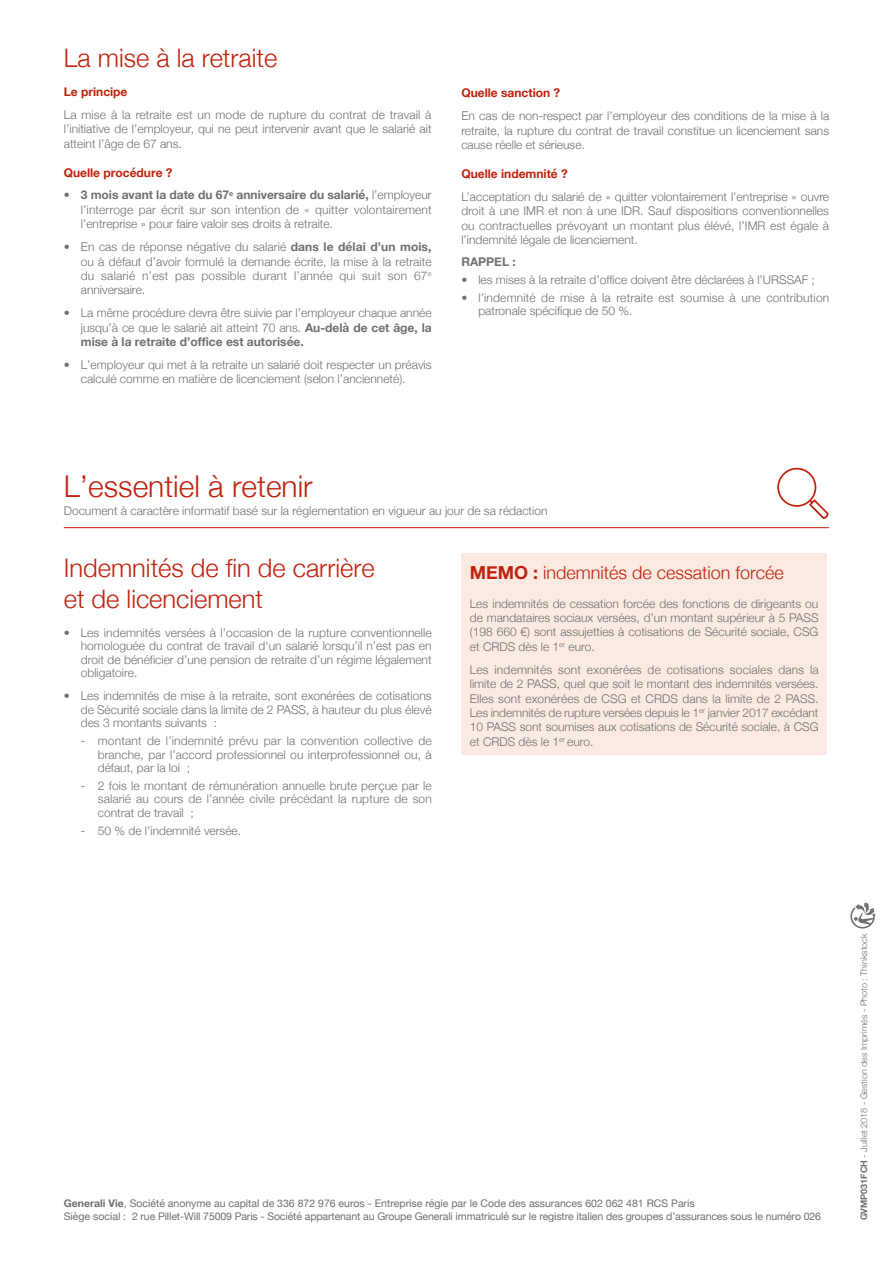
<style>
.page{position:relative;width:893px;height:1263px;background:#fff}
.page>*{position:absolute;margin:0;border:0;box-sizing:border-box;transform-origin:0 0}
.t1{font:300 30px "Helvetica Neue";color:#c1210d}
.t2{font:300 25.5px/30.6px "Helvetica Neue";color:#c1210d}
.t3{font:300 18px "Helvetica Neue";color:#c1210d}
.t4{font:300 12px/14.4px "Helvetica Neue";color:#706f6f;text-align:justify}
.t5{font:700 12px "Helvetica Neue";color:#c1210d}
.t6{font:700 12px "Helvetica Neue";color:#706f6f}
.t7{font:10.5px/12.6px "Helvetica Neue";letter-spacing:-.01em;color:#706f6f}
.t8{font:300 9px "Helvetica Neue";color:#706f6f}
.s1{font-weight:700}
</style>
<div class="page">
<svg style="left:850px;top:902px;width:26px;height:26px"></svg>
<hr style="left:64px;top:527px;width:765px;height:1px;background:#c1210d">
<svg style="left:777px;top:468px;width:51px;height:51px"></svg>
<div style="left:461px;top:553px;width:366px;height:201px;background:#faeae2"></div>
<h2 class="t2" style="left:64px;top:41px;width:215px">La mise à la retraite</h2>
<p class="t5" style="left:64px;top:82px;width:65px">Le principe</p>
<p class="t4" style="left:64px;top:107px;width:369px">La mise à la retraite est un mode de rupture du contrat de travail à l’initiative de l’employeur, qui ne peut intervenir avant que le salarié ait atteint l’âge de 67 ans.</p>
<p class="t5" style="left:64px;top:163px;width:110px">Quelle procédure ?</p>
<p class="t4" style="left:81px;top:187px;width:352px;text-indent:-17px">• <span class="s1">3 mois avant la date du 67</span><sup>e</sup> <span class="s1">anniversaire du salarié,</span> l’employeur l’interroge par écrit sur son intention de « quitter volontairement l’entreprise » pour faire valoir ses droits à retraite.</p>
<p class="t4" style="left:81px;top:239px;width:352px;text-indent:-17px">• En cas de réponse négative du salarié <span class="s1">dans le délai d’un mois, </span>ou à défaut d’avoir formulé la demande écrite, la mise à la retraite du salarié n’est pas possible durant l’année qui suit son 67<sup>e </sup>anniversaire.</p>
<p class="t4" style="left:81px;top:305px;width:352px;text-indent:-17px">• La même procédure devra être suivie par l’employeur chaque année jusqu’à ce que le salarié ait atteint 70 ans. <span class="s1">Au-delà de cet âge, la mise à la retraite d’office est autorisée.</span></p>
<p class="t4" style="left:81px;top:357px;width:352px;text-indent:-17px">• L’employeur qui met à la retraite un salarié doit respecter un préavis calculé comme en matière de licenciement (selon l’ancienneté).</p>
<p class="t5" style="left:461px;top:84px;width:100px">Quelle sanction ?</p>
<p class="t4" style="left:461px;top:108px;width:369px">En cas de non-respect par l’employeur des conditions de la mise à la retraite, la rupture du contrat de travail constitue un licenciement sans cause réelle et sérieuse.</p>
<p class="t5" style="left:461px;top:164px;width:108px">Quelle indemnité ?</p>
<p class="t4" style="left:461px;top:188px;width:369px">L’acceptation du salarié de « quitter volontairement l’entreprise » ouvre droit à une IMR et non à une IDR. Sauf dispositions conventionnelles ou contractuelles prévoyant un montant plus élévé, l’IMR est égale à l’indemnité légale de licenciement.</p>
<p class="t6" style="left:461px;top:252px;width:56px">RAPPEL :</p>
<p class="t4" style="left:461px;top:271px;width:355px">• les mises à la retraite d’office doivent être déclarées à l’URSSAF ;</p>
<p class="t4" style="left:478px;top:290px;width:352px;line-height:13.5px;text-indent:-17px">• l’indemnité de mise à la retraite est soumise à une contribution patronale spécifique de 50 %.</p>
<h1 class="t1" style="left:64px;top:462px;width:250px">L’essentiel à retenir</h1>
<p class="t4" style="left:64px;top:503px;width:485px">Document à caractère informatif basé sur la réglementation en vigueur au jour de sa rédaction</p>
<h2 class="t2" style="left:64px;top:551px;width:312px">Indemnités de fin de carrière et de licenciement</h2>
<p class="t4" style="left:81px;top:625px;width:352px;line-height:13.5px;text-indent:-17px">• Les indemnités versées à l’occasion de la rupture conventionnelle homologuée du contrat de travail d‘un salarié lorsqu’il n’est pas en droit de bénéficier d’une pension de retraite d’un régime légalement obligatoire.</p>
<p class="t4" style="left:81px;top:688px;width:352px;line-height:13.5px;text-indent:-17px">• Les indemnités de mise à la retraite, sont exonérées de cotisations de Sécurité sociale dans la limite de 2 PASS, à hauteur du plus élevé des 3 montants suivants :</p>
<p class="t4" style="left:98px;top:733px;width:336px;line-height:13.5px;text-indent:-17px">- montant de l’indemnité prévu par la convention collective de branche, par l’accord professionnel ou interprofessionnel ou, à défaut, par la loi ;</p>
<p class="t4" style="left:98px;top:778px;width:336px;line-height:13.5px;text-indent:-17px">- 2 fois le montant de rémunération annuelle brute perçue par le salarié au cours de l’année civile précédant la rupture de son contrat de travail ;</p>
<p class="t4" style="left:81px;top:822px;width:162px">- 50 % de l’indemnité versée.</p>
<h3 class="t3" style="left:470px;top:558px;width:316px"><span class="s1">MEMO :</span> indemnités de cessation forcée</h3>
<p class="t4" style="left:470px;top:595px;width:350px">Les indemnités de cessation forcée des fonctions de dirigeants ou de mandataires sociaux versées, d’un montant supérieur à 5 PASS (198 660 €) sont assujetties à cotisations de Sécurité sociale, CSG et CRDS dès le 1<sup>er</sup> euro.</p>
<p class="t4" style="left:470px;top:661px;width:350px">Les indemnités sont exonérées de cotisations sociales dans la limite de 2 PASS, quel que soit le montant des indemnités versées.<br>Elles sont exonérées de CSG et CRDS dans la limite de 2 PASS.<br>Les indemnités de rupture versées depuis le 1<sup>er</sup> janvier 2017 excédant 10 PASS sont soumises aux cotisations de Sécurité sociale, à CSG et CRDS dès le 1<sup>er</sup> euro.</p>
<p class="t7" style="left:64px;top:1198px;width:759px"><span class="s1">Generali Vie</span>, Société anonyme au capital de 336 872 976 euros - Entreprise régie par le Code des assurances 602 062 481 RCS Paris<br>Siège social : 2 rue Pillet-Will 75009 Paris - Société appartenant au Groupe Generali immatriculé sur le registre italien des groupes d’assurances sous le numéro 026</p>
<p class="t8" style="left:857px;top:1220px;width:288px;rotate:-90deg"><span class="s1">GVMP031FCH</span> - Juillet 2018 - Gestion des Imprimés - Photo : Thinkstock</p>
</div>
